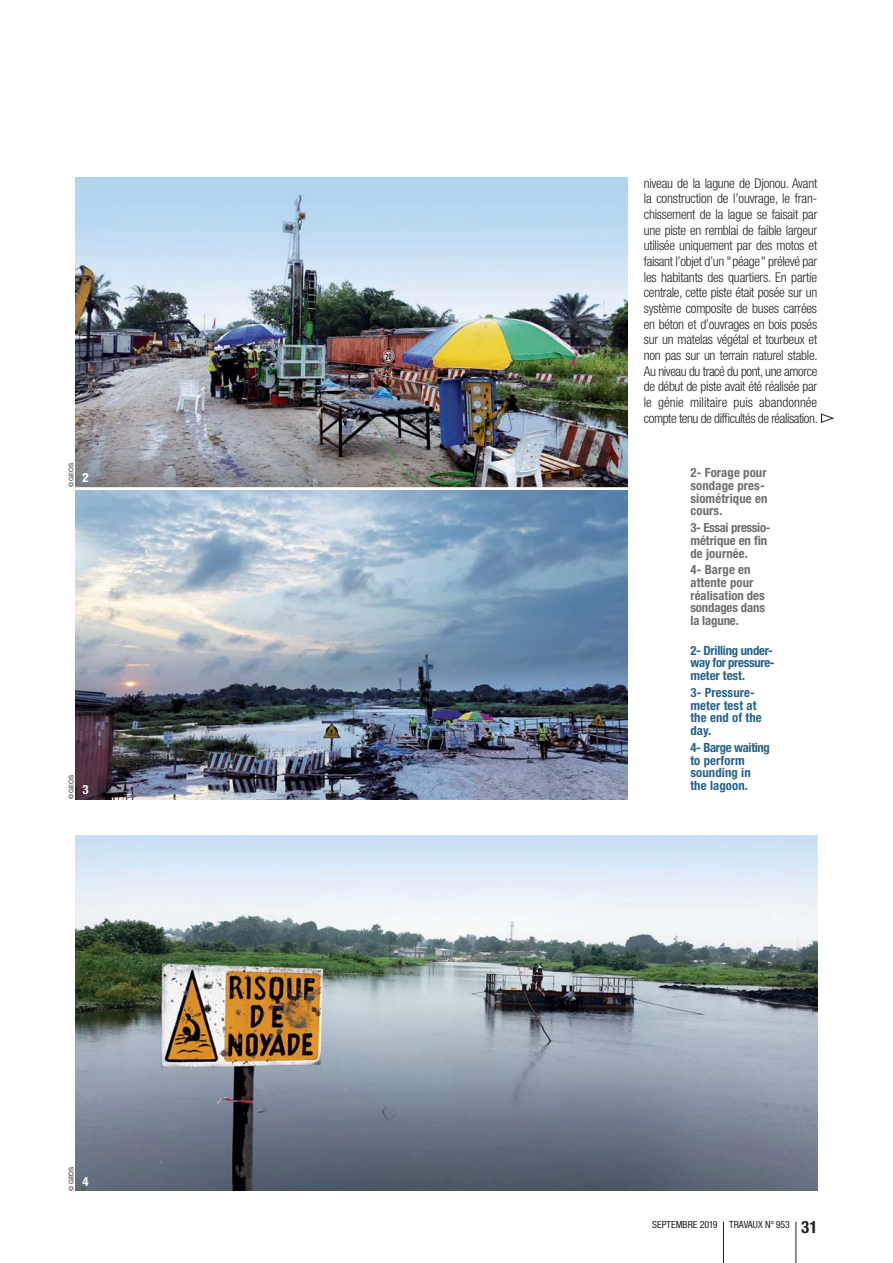
<style>
.page{position:relative;width:893px;height:1263px;background:#fff}
.page>*{position:absolute;margin:0;border:0;box-sizing:border-box;transform-origin:0 0}
.t1{font:300 condensed 13.5px/15.6px "Helvetica Neue";letter-spacing:-.03em;color:#231f20;text-align:justify}
.t2{font:700 condensed 12.75px/12.8px "Helvetica Neue";letter-spacing:.01em;color:#6d6e70}
.t3{font:700 condensed 12.75px/12.8px "Helvetica Neue";letter-spacing:.01em;color:#246289}
.t4{font:700 condensed 12.75px/12.8px "Helvetica Neue";letter-spacing:-.02em;color:#246289}
.t5{font:700 condensed 12.75px "Helvetica Neue";color:#fff}
.t6{font:condensed 9.9px "Helvetica Neue";color:#231f20}
.t7{font:6.3px "Helvetica Neue";letter-spacing:-.02em;color:#231f20}
.s1{font-weight:700;font-size:16.95px}
</style>
<div class="page">
<hr style="left:723px;top:1222px;width:1px;height:41px;background:#231f20">
<hr style="left:796px;top:1222px;width:1px;height:41px;background:#231f20">
<img style="left:75px;top:178px;width:553px;height:309px">
<img style="left:75px;top:490px;width:553px;height:309px">
<img style="left:75px;top:835px;width:742px;height:356px">
<svg style="left:821px;top:414px;width:13px;height:9px"></svg>
<p class="t7" style="left:69px;top:487px;width:25px;rotate:-90deg">© GEOS</p>
<p class="t5" style="left:82px;top:473px;width:8px">2</p>
<p class="t7" style="left:69px;top:799px;width:25px;rotate:-90deg">© GEOS</p>
<p class="t5" style="left:82px;top:785px;width:8px">3</p>
<p class="t7" style="left:69px;top:1191px;width:25px;rotate:-90deg">© GEOS</p>
<p class="t5" style="left:82px;top:1176px;width:8px">4</p>
<p class="t1" style="left:644px;top:176px;width:176px">niveau de la lagune de Djonou. Avant la construction de l’ouvrage, le fran&shy;chissement de la lague se faisait par une piste en remblai de faible largeur utilisée uniquement par des motos et faisant l’objet d’un " péage " prélevé par les habitants des quartiers. En partie centrale, cette piste était posée sur un système composite de buses carrées en béton et d’ouvrages en bois posés sur un matelas végétal et tourbeux et non pas sur un terrain naturel stable.<br>Au niveau du tracé du pont, une amorce de début de piste avait été réalisée par le génie militaire puis abandonnée compte tenu de difficultés de réalisation.</p>
<p class="t2" style="left:690px;top:467px;width:79px">2- Forage pour sondage pres&shy;siométrique en cours.</p>
<p class="t2" style="left:690px;top:522px;width:82px">3- Essai pressio&shy;métrique en fin de journée.</p>
<p class="t2" style="left:690px;top:565px;width:76px">4- Barge en attente pour réalisation des sondages dans la lagune.</p>
<p class="t4" style="left:690px;top:645px;width:86px">2- Drilling under&shy;way for pressure&shy;meter test.</p>
<p class="t3" style="left:690px;top:687px;width:73px">3- Pressure&shy;meter test at the end of the day.</p>
<p class="t3" style="left:690px;top:742px;width:81px">4- Barge waiting to perform sounding in the lagoon.</p>
<p class="t6" style="left:652px;top:1221px;width:167px">SEPTEMBRE 2019 TRAVAUX N° 953 <span class="s1">31</span></p>
</div>
